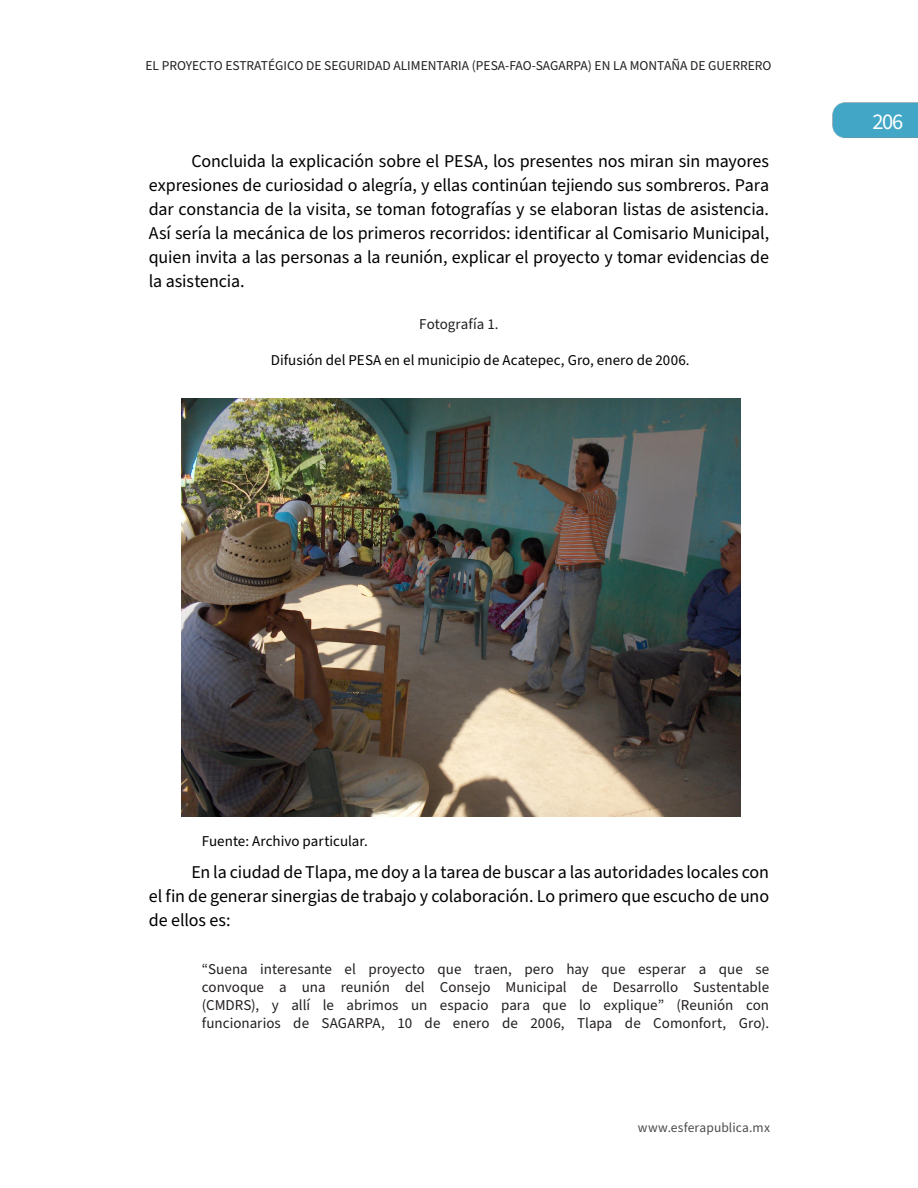
<style>
.page{position:relative;width:918px;height:1188px;background:#fff}
.page>*{position:absolute;margin:0;border:0;box-sizing:border-box;transform-origin:0 0}
.texto{font:22.5px "Source Sans Pro";color:#fff}
.texto-2{font:18px/24px "Source Sans Pro";letter-spacing:-.005em;color:#000;text-align:justify}
.citalarga{font:15px/18px "Source Sans Pro";letter-spacing:.005em;color:#231f20;text-align:justify}
.texto-3{font:15px "Source Sans Pro";letter-spacing:.005em;color:#000}
.piedetabla{font:15px "Source Sans Pro";color:#000}
.tabla{font:15px "Source Sans Pro";color:#231f20}
.t1{font:13.5px "Source Sans Pro";color:#231f20}
.Contenido{font:13.5px "Source Sans Pro";letter-spacing:.01em;color:#4d4d4d}
</style>
<div class="page">
<div style="left:832px;top:103px;width:86px;height:35px;background:#42a7c6"></div>
<img style="left:182px;top:398px;width:558px;height:419px">
<p class="t1" style="left:145px;top:57px;width:628px">EL PROYECTO ESTRATÉGICO DE SEGURIDAD ALIMENTARIA (PESA-FAO-SAGARPA) EN LA MONTAÑA DE GUERRERO</p>
<p class="texto-2" style="left:149px;top:150px;width:622px;text-indent:43px">Concluida la explicación sobre el PESA, los presentes nos miran sin mayores expresiones de curiosidad o alegría, y ellas continúan tejiendo sus sombreros. Para dar constancia de la visita, se toman fotografías y se elaboran listas de asistencia.<br>Así sería la mecánica de los primeros recorridos: identificar al Comisario Municipal, quien invita a las personas a la reunión, explicar el proyecto y tomar evidencias de la asistencia.</p>
<p class="tabla" style="left:419px;top:314px;width:81px">Fotografía 1.</p>
<p class="texto-3" style="left:271px;top:350px;width:420px">Difusión del PESA en el municipio de Acatepec, Gro, enero de 2006.</p>
<p class="texto" style="left:873px;top:106px;width:32px">206</p>
<p class="piedetabla" style="left:202px;top:831px;width:167px">Fuente: Archivo particular.</p>
<p class="texto-2" style="left:149px;top:860px;width:622px;text-indent:43px">En la ciudad de Tlapa, me doy a la tarea de buscar a las autoridades locales con el fin de generar sinergias de trabajo y colaboración. Lo primero que escucho de uno de ellos es:</p>
<p class="citalarga" style="left:202px;top:960px;width:569px">“Suena interesante el proyecto que traen, pero hay que esperar a que se convoque a una reunión del Consejo Municipal de Desarrollo Sustentable (CMDRS), y allí le abrimos un espacio para que lo explique” (Reunión con funcionarios de SAGARPA, 10 de enero de 2006, Tlapa de Comonfort, Gro).</p>
<p class="Contenido" style="left:638px;top:1119px;width:134px">www.esferapublica.mx</p>
</div>
